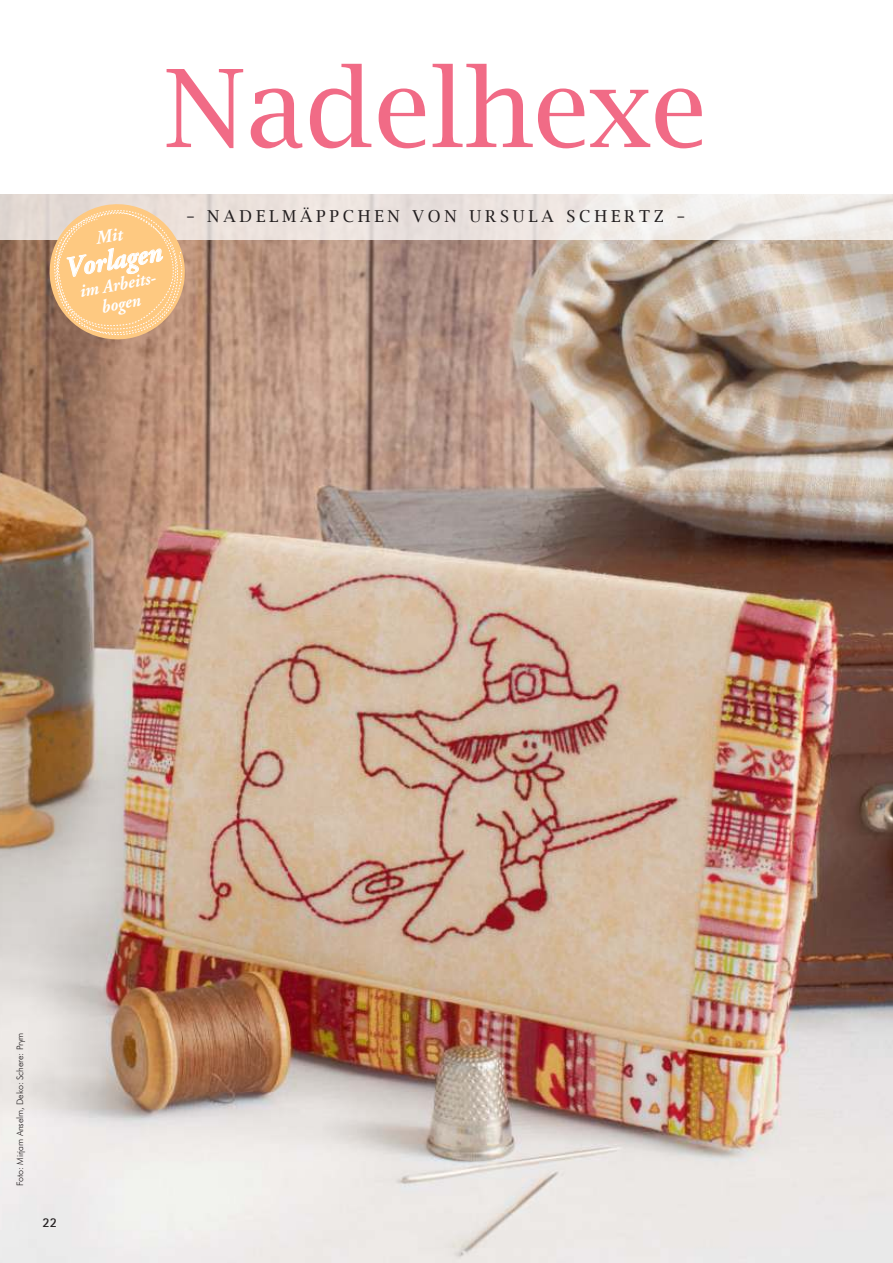
<style>
.page{position:relative;width:893px;height:1263px;background:#fff}
.page>*{position:absolute;margin:0;border:0;box-sizing:border-box;transform-origin:0 0}
.t1{font:108px "Lucida Bright";color:#f16b86}
.t2{font:italic 700 28.5px "Adobe Garamond Pro";color:#fff;scale:.95 1}
.t3{font:italic 700 18.75px/19.4px "Adobe Garamond Pro";color:#fff;text-align:center;scale:.95 1}
.t4{font:16.5px "Lucida Bright";letter-spacing:.23em;color:#231f20}
.t5{font:700 13.5px "Rotis Sans Serif";color:#231f20}
.t6{font:300 9px "Futura BT";letter-spacing:-.01em;color:#231f20}
</style>
<div class="page">
<img style="left:0;top:239px;width:893px;height:1024px">
<svg style="left:0;top:194px;width:893px;height:45px;background:#ece5e1"></svg>
<svg style="left:44px;top:199px;width:146px;height:146px;background:#e9c08f"></svg>
<h1 class="t1" style="left:164px;top:62px;width:545px">NADELHEXE</h1>
<h2 class="t2" style="left:63px;top:257px;width:105px;rotate:-10deg">Vorlagen</h2>
<h3 class="t3" style="left:78px;top:283px;width:86px;rotate:-10deg">im Arbeits&shy;bogen</h3>
<h3 class="t4" style="left:186px;top:209px;width:500px">– NADELMÄPPCHEN VON URSULA SCHERTZ –</h3>
<p class="t6" style="left:16px;top:1186px;width:155px;rotate:-90deg">Foto: Mirjam Anselm, Deko: Schere: Prym</p>
<h3 class="t5" style="left:43px;top:1217px;width:16px">22</h3>
</div>
